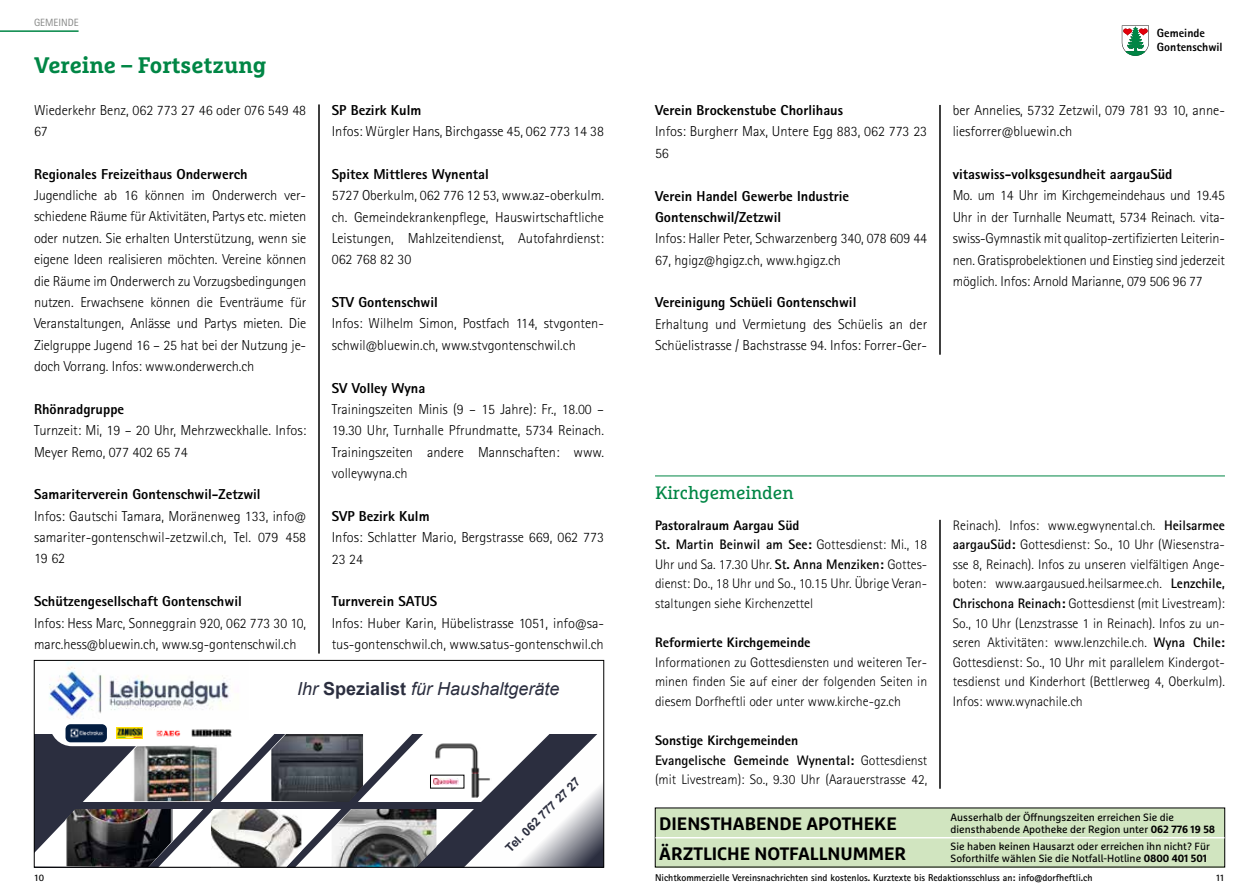
<style>
.page{position:relative;width:1259px;height:893px;background:#fff}
.page>*{position:absolute;margin:0;border:0;box-sizing:border-box;transform-origin:0 0}
.t1{font:700 22.5px "Marselis Slab Pro";color:#008645}
.t2{font:700 18px/30px "Marselis Pro";color:#000}
.t3{font:italic 18px "Arial";color:#2b2e3f}
.t4{font:18px "Marselis Slab Pro";color:#008645}
.t5{font:300 14.4px/21.3px "Rotis Sans Serif Std";color:#000}
.t6{font:800 14.4px/21.3px "Rotis Sans Serif Std";color:#000}
.t7{font:300 13.8px/19.6px "Rotis Sans Serif Std";color:#000}
.t8{font:800 13.8px "Rotis Sans Serif Std";color:#000}
.t9{font:800 12px/14.2px "Rotis Sans Serif Std";color:#000}
.t10{font:700 12px "Arial";color:#2b2e3f}
.t11{font:10.5px/12.6px "Marselis Pro";color:#000}
.t12{font:10.5px "Rotis Sans Serif Std";color:#868786}
.t13{font:700 9.9px "Rotis Sans Serif Std";color:#000}
.s1{font-weight:700;font-style:normal}
.s2{font-weight:800}
.s3{font-weight:700}
</style>
<div class="page">
<svg style="left:1121px;top:26px;width:28px;height:30px"></svg>
<hr style="left:319px;top:105px;width:1px;height:548px;background:#000">
<div style="left:655px;top:808px;width:569px;height:59px;background:#d1e5c0"></div>
<hr style="left:655px;top:837px;width:569px;height:1px;background:#fff">
<hr style="left:939px;top:105px;width:1px;height:250px;background:#000">
<hr style="left:0;top:30px;width:79px;height:2px;background:#008645">
<hr style="left:655px;top:476px;width:570px;height:1px;background:#008645">
<hr style="left:939px;top:520px;width:1px;height:269px;background:#000">
<img style="left:49px;top:662px;width:180px;height:57px">
<svg style="left:36px;top:724px;width:566px;height:141px"></svg>
<img style="left:66px;top:808px;width:107px;height:57px">
<img style="left:130px;top:745px;width:91px;height:56px">
<img style="left:189px;top:728px;width:44px;height:10px">
<img style="left:153px;top:724px;width:30px;height:18px">
<div style="left:76px;top:802px;width:420px;height:6px;background:#2b2e3f"></div>
<div style="left:34px;top:660px;width:570px;height:207px;border:1px solid #000"></div>
<p class="t12" style="left:34px;top:16px;width:46px">GEMEINDE</p>
<h1 class="t1" style="left:34px;top:51px;width:234px">Vereine – Fortsetzung</h1>
<p class="t5" style="left:34px;top:99px;width:274px">Wiederkehr Benz, 062 773 27 46 oder 076 549 48<br>67</p>
<p class="t6" style="left:34px;top:163px;width:215px">Regionales Freizeithaus Onderwerch</p>
<p class="t5" style="left:34px;top:185px;width:274px;text-align:justify">Jugendliche ab 16 können im Onderwerch ver&shy;schiedene Räume für Aktivitäten, Partys etc. mieten oder nutzen. Sie erhalten Unterstützung, wenn sie eigene Ideen realisieren möchten. Vereine können die Räume im Onderwerch zu Vorzugsbedingungen nutzen. Erwachsene können die Eventräume für Veranstaltungen, Anlässe und Partys mieten. Die Zielgruppe Jugend 16 – 25 hat bei der Nutzung je&shy;doch Vorrang. Infos: www.onderwerch.ch</p>
<p class="t6" style="left:34px;top:398px;width:92px">Rhönradgruppe</p>
<p class="t5" style="left:34px;top:420px;width:274px">Turnzeit: Mi, 19 – 20 Uhr, Mehrzweckhalle. Infos:<br>Meyer Remo, 077 402 65 74</p>
<p class="t6" style="left:34px;top:484px;width:228px">Samariterverein Gontenschwil-Zetzwil</p>
<p class="t5" style="left:34px;top:505px;width:274px;text-align:justify">Infos: Gautschi Tamara, Moränenweg 133, info@ samariter-gontenschwil-zetzwil.ch, Tel. 079 458<br>19 62</p>
<p class="t6" style="left:34px;top:590px;width:209px">Schützengesellschaft Gontenschwil</p>
<p class="t5" style="left:34px;top:612px;width:274px">Infos: Hess Marc, Sonneggrain 920, 062 773 30 10, marc.hess@bluewin.ch, www.sg-gontenschwil.ch</p>
<p class="t6" style="left:332px;top:99px;width:91px">SP Bezirk Kulm</p>
<p class="t5" style="left:332px;top:121px;width:274px">Infos: Würgler Hans, Birchgasse 45, 062 773 14 38</p>
<p class="t6" style="left:332px;top:163px;width:159px">Spitex Mittleres Wynental</p>
<p class="t5" style="left:332px;top:185px;width:274px;text-align:justify">5727 Oberkulm, 062 776 12 53, www.az-oberkulm. ch. Gemeindekrankenpflege, Hauswirtschaftliche Leistungen, Mahlzeitendienst, Autofahrdienst:<br>062 768 82 30</p>
<p class="t6" style="left:332px;top:291px;width:108px">STV Gontenschwil</p>
<p class="t5" style="left:332px;top:313px;width:274px">Infos: Wilhelm Simon, Postfach 114, stvgonten&shy;schwil@bluewin.ch, www.stvgontenschwil.ch</p>
<p class="t6" style="left:332px;top:377px;width:95px">SV Volley Wyna</p>
<p class="t5" style="left:332px;top:399px;width:274px;text-align:justify">Trainingszeiten Minis (9 – 15 Jahre): Fr., 18.00 – 19.30 Uhr, Turnhalle Pfrundmatte, 5734 Reinach.<br>Trainingszeiten andere Mannschaften: www. volleywyna.ch</p>
<p class="t6" style="left:332px;top:505px;width:99px">SVP Bezirk Kulm</p>
<p class="t5" style="left:332px;top:527px;width:274px">Infos: Schlatter Mario, Bergstrasse 669, 062 773<br>23 24</p>
<p class="t6" style="left:332px;top:591px;width:107px">Turnverein SATUS</p>
<p class="t5" style="left:332px;top:612px;width:274px">Infos: Huber Karin, Hübelistrasse 1051, info@sa&shy;tus-gontenschwil.ch, www.satus-gontenschwil.ch</p>
<p class="t3" style="left:297px;top:677px;width:264px">Ihr <span class="s1">Spezialist</span> für Haushaltgeräte</p>
<p class="t13" style="left:34px;top:871px;width:12px">10</p>
<p class="t10" style="left:502px;top:844px;width:101px;rotate:-45deg">Tel. 062 777 27 27</p>
<p class="t6" style="left:655px;top:99px;width:190px">Verein Brockenstube Chorlihaus</p>
<p class="t5" style="left:655px;top:121px;width:274px">Infos: Burgherr Max, Untere Egg 883, 062 773 23<br>56</p>
<p class="t6" style="left:655px;top:185px;width:196px">Verein Handel Gewerbe Industrie<br>Gontenschwil/Zetzwil</p>
<p class="t5" style="left:655px;top:228px;width:273px">Infos: Haller Peter, Schwarzenberg 340, 078 609 44<br>67, hgigz@hgigz.ch, www.hgigz.ch</p>
<p class="t6" style="left:655px;top:292px;width:203px">Vereinigung Schüeli Gontenschwil</p>
<p class="t5" style="left:655px;top:314px;width:274px">Erhaltung und Vermietung des Schüelis an der<br>Schüelistrasse / Bachstrasse 94. Infos: Forrer-Ger-</p>
<p class="t9" style="left:1157px;top:25px;width:67px">Gemeinde<br>Gontenschwil</p>
<p class="t5" style="left:952px;top:100px;width:274px">ber Annelies, 5732 Zetzwil, 079 781 93 10, anne&shy;liesforrer@bluewin.ch</p>
<p class="t6" style="left:952px;top:163px;width:221px">vitaswiss-volksgesundheit aargauSüd</p>
<p class="t5" style="left:952px;top:185px;width:274px;text-align:justify">Mo. um 14 Uhr im Kirchgemeindehaus und 19.45<br>Uhr in der Turnhalle Neumatt, 5734 Reinach. vita&shy;swiss-Gymnastik mit qualitop-zertifizierten Leiterin&shy;nen. Gratisprobelektionen und Einstieg sind jederzeit möglich. Infos: Arnold Marianne, 079 506 96 77</p>
<p class="t4" style="left:655px;top:482px;width:140px">Kirchgemeinden</p>
<p class="t7" style="left:655px;top:515px;width:274px"><span class="s2">Pastoralraum Aargau Süd<br></span><span class="s3">St. Martin Beinwil am See:</span> Gottesdienst: Mi., 18<br>Uhr und Sa. 17.30 Uhr. <span class="s3">St. Anna Menziken:</span> Gottes&shy;dienst: Do., 18 Uhr und So., 10.15 Uhr. Übrige Veran&shy;staltungen siehe Kirchenzettel</p>
<p class="t8" style="left:655px;top:634px;width:157px">Reformierte Kirchgemeinde</p>
<p class="t7" style="left:655px;top:652px;width:274px;text-align:justify">Informationen zu Gottesdiensten und weiteren Ter&shy;minen finden Sie auf einer der folgenden Seiten in diesem Dorfheftli oder unter www.kirche-gz.ch</p>
<p class="t7" style="left:655px;top:731px;width:274px"><span class="s2">Sonstige Kirchgemeinden<br></span><span class="s3">Evangelische Gemeinde Wynental:</span> Gottesdienst (mit Livestream): So., 9.30 Uhr (Aarauerstrasse 42,</p>
<p class="t7" style="left:952px;top:515px;width:274px;text-align:justify">Reinach). Infos: www.egwynental.ch. <span class="s3">Heilsarmee aargauSüd:</span> Gottesdienst: So., 10 Uhr (Wiesenstra&shy;sse 8, Reinach). Infos zu unseren vielfältigen Ange&shy;boten: www.aargausued.heilsarmee.ch. <span class="s3">Lenzchile, Chrischona Reinach:</span> Gottesdienst (mit Livestream):<br>So., 10 Uhr (Lenzstras se 1 in Reinach). Infos zu un&shy;seren Aktivitäten: www.lenzchile.ch. <span class="s3">Wyna Chile:<br></span>Gottesdienst: So., 10 Uhr mit parallelem Kindergot&shy;tesdienst und Kinderhort (Bettlerweg 4, Oberkulm).<br>Infos: www.wynachile.ch</p>
<p class="t2" style="left:659px;top:808px;width:248px">DIENSTHABENDE APOTHEKE<br>ÄRZTLICHE NOTFALLNUMMER</p>
<p class="t11" style="left:950px;top:811px;width:266px">Ausserhalb der Öffnungszeiten erreichen Sie die diensthabende Apotheke der Region unter <span class="s3">062 776 19 58</span></p>
<p class="t11" style="left:950px;top:840px;width:261px">Sie haben keinen Hausarzt oder erreichen ihn nicht? Für<br>Soforthilfe wählen Sie die Notfall-Hotline <span class="s3">0800 401 501</span></p>
<p class="t13" style="left:655px;top:871px;width:439px">Nichtkommerzielle Vereinsnachrichten sind kostenlos. Kurztexte bis Redaktionsschluss an: info@dorfheftli.ch</p>
<p class="t13" style="left:1215px;top:871px;width:11px">11</p>
</div>
